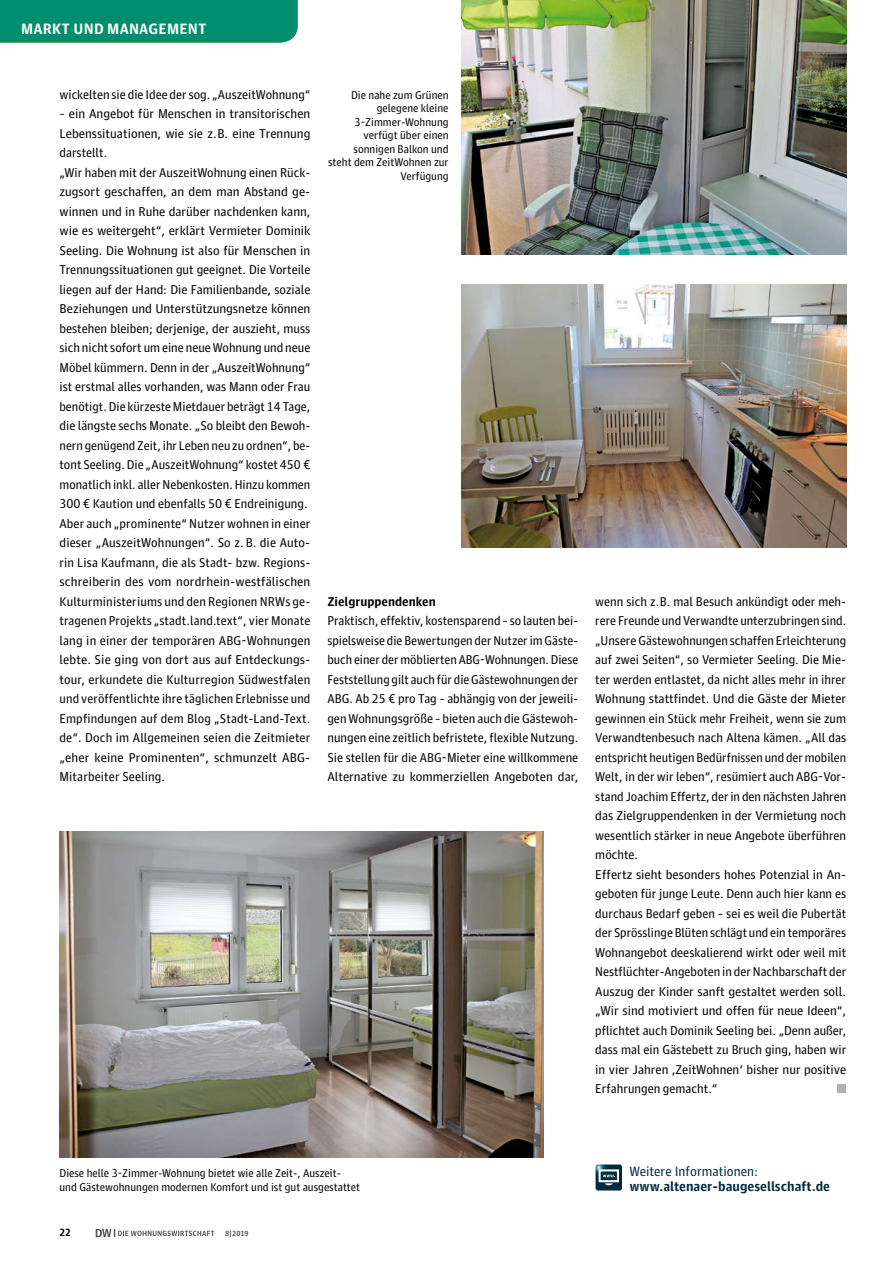
<style>
.page{position:relative;width:893px;height:1263px;background:#fff}
.page>*{position:absolute;margin:0;border:0;box-sizing:border-box;transform-origin:0 0}
.t1{font:700 15px "Guardian Agate Sans 1";letter-spacing:.01em;color:#fff}
.t2{font:700 13.5px "Guardian Agate Sans 1";color:#002a41}
.t3{font:13.5px "Guardian Agate Sans 1";color:#002a41}
.t4{font:12.75px/19.5px "Guardian Agate Sans 1";color:#000}
.t5{font:700 12.75px "Guardian Agate Sans 1";color:#000}
.t6{font:11.25px/13.5px "Guardian Agate Sans 1";color:#000}
.t7{font:700 10.5px "Guardian Agate Sans 1";color:#000}
.t8{font:700 7.5px "Guardian Agate Sans 1";color:#565655}
</style>
<div class="page">
<svg style="left:96px;top:1229px;width:118px;height:8px"></svg>
<div style="left:838px;top:1085px;width:8px;height:8px;background:#b1b2b3"></div>
<svg style="left:596px;top:1164px;width:26px;height:26px"></svg>
<img style="left:461px;top:284px;width:385px;height:263px">
<img style="left:461px;top:0;width:385px;height:254px">
<div style="left:0;top:0;width:298px;height:43px;background:#008e6f"></div>
<img style="left:60px;top:831px;width:484px;height:327px">
<p class="t1" style="left:21px;top:18px;width:177px">NEUBAU UND SANIERUNG</p>
<p class="t1" style="left:21px;top:18px;width:187px">MARKT UND MANAGEMENT</p>
<p class="t4" style="left:60px;top:83px;width:252px">wickelten sie die Idee der sog. „AuszeitWohnung“</p>
<p class="t4" style="left:60px;top:103px;width:252px">– ein Angebot für Menschen in transitorischen Lebenssituationen, wie sie z. B. eine Trennung darstellt.<br>„Wir haben mit der AuszeitWohnung einen Rück&shy;zugsort geschaffen, an dem man Abstand ge&shy;winnen und in Ruhe darüber nachdenken kann, wie es weitergeht“, erklärt Vermieter Dominik Seeling. Die Wohnung ist also für Menschen in Trennungssituationen gut geeignet. Die Vorteile liegen auf der Hand: Die Familienbande, soziale Beziehungen und Unterstützungsnetze können bestehen bleiben; derjenige, der auszieht, muss sich nicht sofort um eine neue Wohnung und neue Möbel kümmern. Denn in der „AuszeitWohnung“ ist erstmal alles vorhanden, was Mann oder Frau benötigt. Die kürzeste Mietdauer beträgt 14 Tage, die längste sechs Monate. „So bleibt den Bewoh&shy;nern genügend Zeit, ihr Leben neu zu ordnen“, be&shy;tont Seeling. Die „AuszeitWohnung“ kostet 450 € monatlich inkl. aller Nebenkosten. Hinzu kommen 300 € Kaution und ebenfalls 50 € Endreinigung.<br>Aber auch „prominente“ Nutzer wohnen in einer dieser „AuszeitWohnungen“. So z. B. die Auto&shy;rin Lisa Kaufmann, die als Stadt- bzw. Regions&shy;schreiberin des vom nordrhein-westfälischen Kulturministeriums und den Regionen NRWs ge&shy;tragenen Projekts „stadt.land.text“, vier Monate lang in einer der temporären ABG-Wohnungen lebte. Sie ging von dort aus auf Entdeckungs&shy;tour, erkundete die Kulturregion Südwestfalen und veröffentlichte ihre täglichen Erlebnisse und Empfindungen auf dem Blog „Stadt-Land-Text. de“. Doch im Allgemeinen seien die Zeitmieter „eher keine Prominenten“, schmunzelt ABG-Mitarbeiter Seeling.</p>
<p class="t6" style="left:328px;top:87px;width:122px;text-align:right">Die nahe zum Grünen gelegene kleine<br>3-Zimmer-Wohnung verfügt über einen sonnigen Balkon und steht dem ZeitWohnen zur<br>Verfügung</p>
<p class="t5" style="left:327px;top:592px;width:110px">Zielgruppendenken</p>
<p class="t4" style="left:327px;top:610px;width:252px;text-align:justify">Praktisch, effektiv, kostensparend – so lauten bei&shy;spielsweise die Bewertungen der Nutzer im Gäste&shy;buch einer der möblierten ABG-Wohnungen. Diese Feststellung gilt auch für die Gästewohnungen der ABG. Ab 25 € pro Tag – abhängig von der jeweili&shy;gen Wohnungsgröße – bieten auch die Gästewoh&shy;nungen eine zeitlich befristete, flexible Nutzung.<br>Sie stellen für die ABG-Mieter eine willkommene Alternative zu kommerziellen Angeboten dar,</p>
<p class="t4" style="left:595px;top:590px;width:252px">wenn sich z. B. mal Besuch ankündigt oder meh&shy;rere Freunde und Verwandte unterzubringen sind. „Unsere Gästewohnungen schaffen Erleichterung auf zwei Seiten“, so Vermieter Seeling. Die Mie&shy;ter werden entlastet, da nicht alles mehr in ihrer Wohnung stattfindet. Und die Gäste der Mieter gewinnen ein Stück mehr Freiheit, wenn sie zum Verwandtenbesuch nach Altena kämen. „All das entspricht heutigen Bedürfnissen und der mobilen Welt, in der wir leben“, resümiert auch ABG-Vor&shy;stand Joachim Effertz, der in den nächsten Jahren das Zielgruppendenken in der Vermietung noch wesentlich stärker in neue Angebote überführen möchte.<br>Effertz sieht besonders hohes Potenzial in An&shy;geboten für junge Leute. Denn auch hier kann es durchaus Bedarf geben – sei es weil die Pubertät der Sprösslinge Blüten schlägt und ein temporäres Wohnangebot deeskalierend wirkt oder weil mit Nestflüchter-Angeboten in der Nachbarschaft der Auszug der Kinder sanft gestaltet werden soll. „Wir sind motiviert und offen für neue Ideen“, pflichtet auch Dominik Seeling bei. „Denn außer, dass mal ein Gästebett zu Bruch ging, haben wir in vier Jahren ‚ZeitWohnen‘ bisher nur positive Erfahrungen gemacht.“</p>
<p class="t6" style="left:60px;top:1166px;width:302px">Diese helle 3-Zimmer-Wohnung bietet wie alle Zeit-, Auszeit&shy;und Gästewohnungen modernen Komfort und ist gut ausgestattet</p>
<p class="t3" style="left:629px;top:1161px;width:130px">Weitere Informationen:</p>
<p class="t2" style="left:629px;top:1177px;width:202px">www.altenaer-baugesellschaft.de</p>
<p class="t7" style="left:60px;top:1225px;width:13px">22</p>
<p class="t8" style="left:225px;top:1228px;width:25px">8 | 2019</p>
</div>
